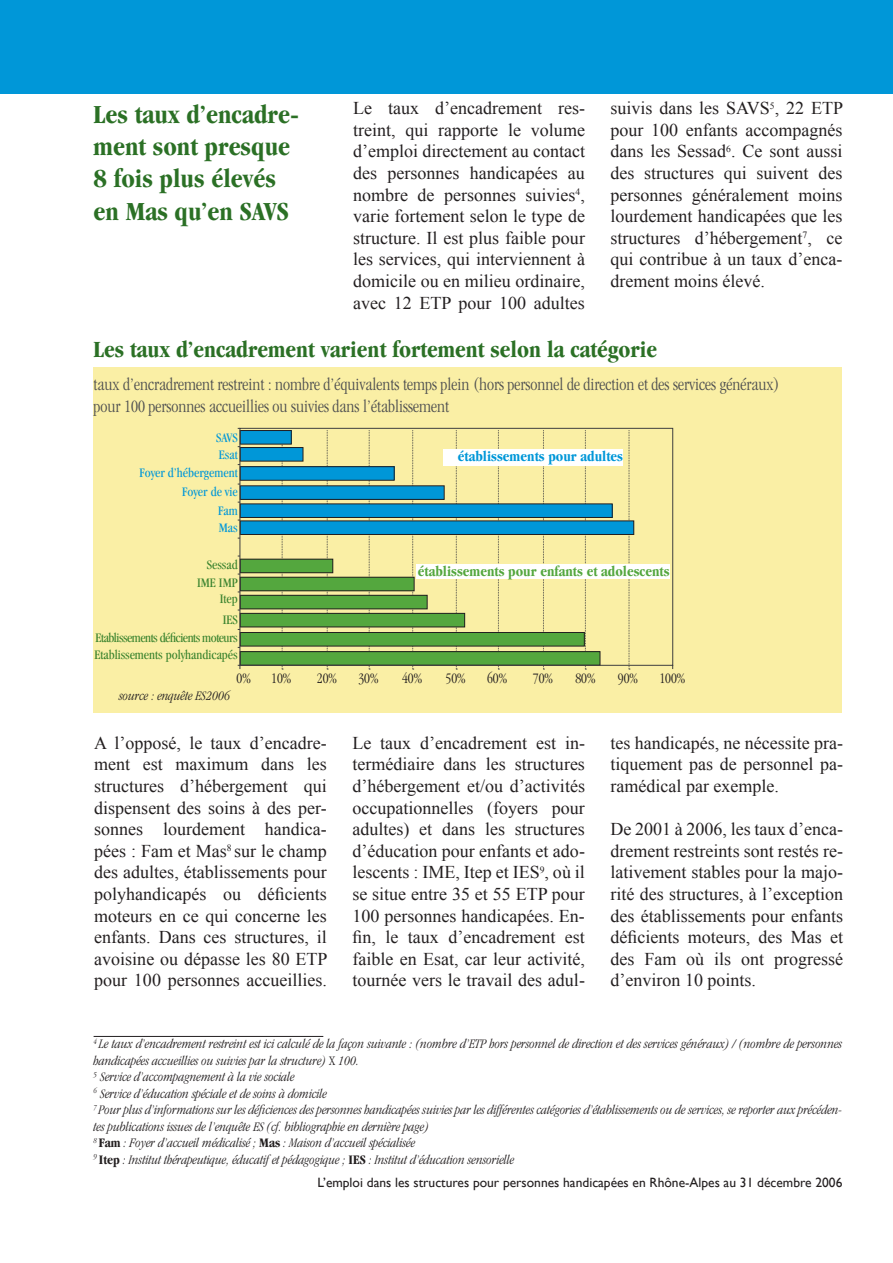
<style>
.page{position:relative;width:893px;height:1263px;background:#fff}
.page>*{position:absolute;margin:0;border:0;box-sizing:border-box;transform-origin:0 0}
.t1{font:700 condensed 27px/32.4px "Garamond";color:#2b7025}
.t2{font:700 condensed 24px "Garamond";color:#2b7025}
.t3{font:18px/21.6px "Times New Roman";color:#231f20;text-align:justify}
.t4{font:300 condensed 18px/21.6px "Garamond";color:#4e4f50}
.t5{font:700 condensed 15px "Garamond";color:#54a73e}
.t6{font:300 condensed 15px "Garamond";color:#231f20}
.t7{font:700 condensed 15px "Garamond";color:#0097d8}
.t8{font:italic 300 condensed 13.5px/16.5px "Garamond";color:#231f20}
.t9{font:13.5px "Gill Sans";color:#231f20}
.t10{font:condensed 13.5px/17px "Garamond";letter-spacing:-.02em;color:#3a832e}
.t11{font:condensed 13.5px/18.3px "Garamond";color:#0097d8;text-align:right}
.t12{font:condensed 13.5px/18px "Garamond";color:#3a832e;text-align:right}
.s1{font-style:normal}
.s2{font-weight:700;font-style:normal}
</style>
<div class="page">
<div style="left:0;top:0;width:892px;height:93px;background:#0097d8"></div>
<div style="left:94px;top:367px;width:748px;height:346px;background:#faefa5"></div>
<svg style="left:239px;top:427px;width:434px;height:243px"></svg>
<div style="left:444px;top:450px;width:179px;height:16px;background:#fff"></div>
<div style="left:416px;top:564px;width:253px;height:15px;background:#fff"></div>
<hr style="left:94px;top:1036px;width:229px;height:1px;background:#231f20">
<h1 class="t1" style="left:94px;top:100px;width:207px">Les taux d’encadre&shy;ment sont presque<br>8 fois plus élevés en Mas qu’en SAVS</h1>
<p class="t3" style="left:353px;top:97px;width:233px">Le taux d’encadrement res&shy;treint, qui rapporte le volume d’emploi directement au contact des personnes handicapées au nombre de personnes suivies<sup>4</sup>, varie fortement selon le type de structure. Il est plus faible pour les services, qui interviennent à domicile ou en milieu ordinaire, avec 12 ETP pour 100 adultes</p>
<p class="t3" style="left:610px;top:97px;width:234px">suivis dans les SAVS<sup>5</sup>, 22 ETP pour 100 enfants accompagnés dans les Sessad<sup>6</sup>. Ce sont aussi des structures qui suivent des personnes généralement moins lourdement handicapées que les structures d’hébergement<sup>7</sup>, ce qui contribue à un taux d’enca&shy;drement moins élevé.</p>
<h2 class="t2" style="left:94px;top:341px;width:565px">Les taux d’encadrement varient fortement selon la catégorie</h2>
<p class="t4" style="left:94px;top:375px;width:687px">taux d’encradrement restreint : nombre d’équivalents temps plein (hors personnel de direction et des services généraux) pour 100 personnes accueillies ou suivies dans l’établissement</p>
<p class="t11" style="left:139px;top:429px;width:100px">SAVS<br>Esat<br>Foyer d’hébergement<br>Foyer de vie<br>Fam</p>
<p class="t11" style="left:219px;top:520px;width:20px">Mas</p>
<p class="t12" style="left:197px;top:557px;width:42px">Sessad<br>IME IMP</p>
<p class="t12" style="left:220px;top:590px;width:19px;line-height:20.2px;text-align:left">Itep<br>IES</p>
<p class="t10" style="left:94px;top:630px;width:145px">Etablissements déficients moteurs<br>Etablissements polyhandicapés</p>
<p class="t6" style="left:237px;top:672px;width:16px">0%</p>
<p class="t6" style="left:271px;top:672px;width:22px">10%</p>
<p class="t6" style="left:317px;top:672px;width:22px">20%</p>
<p class="t6" style="left:358px;top:672px;width:22px">30%</p>
<p class="t6" style="left:402px;top:672px;width:22px">40%</p>
<p class="t6" style="left:445px;top:672px;width:22px">50%</p>
<p class="t6" style="left:487px;top:672px;width:22px">60%</p>
<p class="t6" style="left:533px;top:672px;width:22px">70%</p>
<p class="t6" style="left:575px;top:672px;width:22px">80%</p>
<p class="t6" style="left:618px;top:672px;width:22px">90%</p>
<p class="t6" style="left:659px;top:672px;width:27px">100%</p>
<p class="t7" style="left:458px;top:451px;width:166px">établissements pour adultes</p>
<p class="t5" style="left:418px;top:565px;width:253px">établissements pour enfants et adolescents</p>
<p class="t8" style="left:119px;top:688px;width:112px">source : enquête ES2006</p>
<p class="t3" style="left:94px;top:732px;width:235px">A l’opposé, le taux d’encadre&shy;ment est maximum dans les structures d’hébergement qui dispensent des soins à des per&shy;sonnes lourdement handica&shy;pées : Fam et Mas<sup>8</sup> sur le champ des adultes, établissements pour polyhandicapés ou déficients moteurs en ce qui concerne les enfants. Dans ces structures, il avoisine ou dépasse les 80 ETP pour 100 personnes accueillies.</p>
<p class="t3" style="left:352px;top:732px;width:234px">Le taux d’encadrement est in&shy;termédiaire dans les structures d’hébergement et/ou d’activités occupationnelles (foyers pour adultes) et dans les structures d’éducation pour enfants et ado&shy;lescents : IME, Itep et IES<sup>9</sup>, où il se situe entre 35 et 55 ETP pour 100 personnes handicapées. En&shy;fin, le taux d’encadrement est faible en Esat, car leur activité, tournée vers le travail des adul-</p>
<p class="t3" style="left:610px;top:732px;width:234px">tes handicapés, ne nécessite pra&shy;tiquement pas de personnel pa&shy;ramédical par exemple.</p>
<p class="t3" style="left:610px;top:818px;width:234px">De 2001 à 2006, les taux d’enca&shy;drement restreints sont restés re&shy;lativement stables pour la majo&shy;rité des structures, à l’exception des établissements pour enfants déficients moteurs, des Mas et des Fam où ils ont progressé d’environ 10 points.</p>
<p class="t8" style="left:94px;top:1037px;width:750px"><sup>4</sup> Le taux d’encadrement restreint est ici calculé de la façon suivante : (nombre d’ETP hors personnel de direction et des services généraux) / (nombre de personnes handicapées accueillies ou suivies par la structure) <span class="s1">X</span> 100.<br><sup>5</sup> Service d’accompagnement à la vie sociale<br><sup>6</sup> Service d’éducation spéciale et de soins à domicile<br><sup>7</sup> Pour plus d’informations sur les déficiences des personnes handicapées suivies par les différentes catégories d’établissements ou de services, se reporter aux précéden&shy;tes publications issues de l’enquête ES (cf. bibliographie en dernière page)<br><sup>8</sup> <span class="s2">Fam</span> : Foyer d’accueil médicalisé ; <span class="s2">Mas</span> : Maison d’accueil spécialisée<br><sup>9</sup> <span class="s2">Itep</span> : Institut thérapeutique, éducatif et pédagogique ; <span class="s2">IES</span> : Institut d’éducation sensorielle</p>
<p class="t9" style="left:317px;top:1175px;width:526px">L’emploi dans les structures pour personnes handicapées en Rhône-Alpes au 31 décembre 2006</p>
</div>
